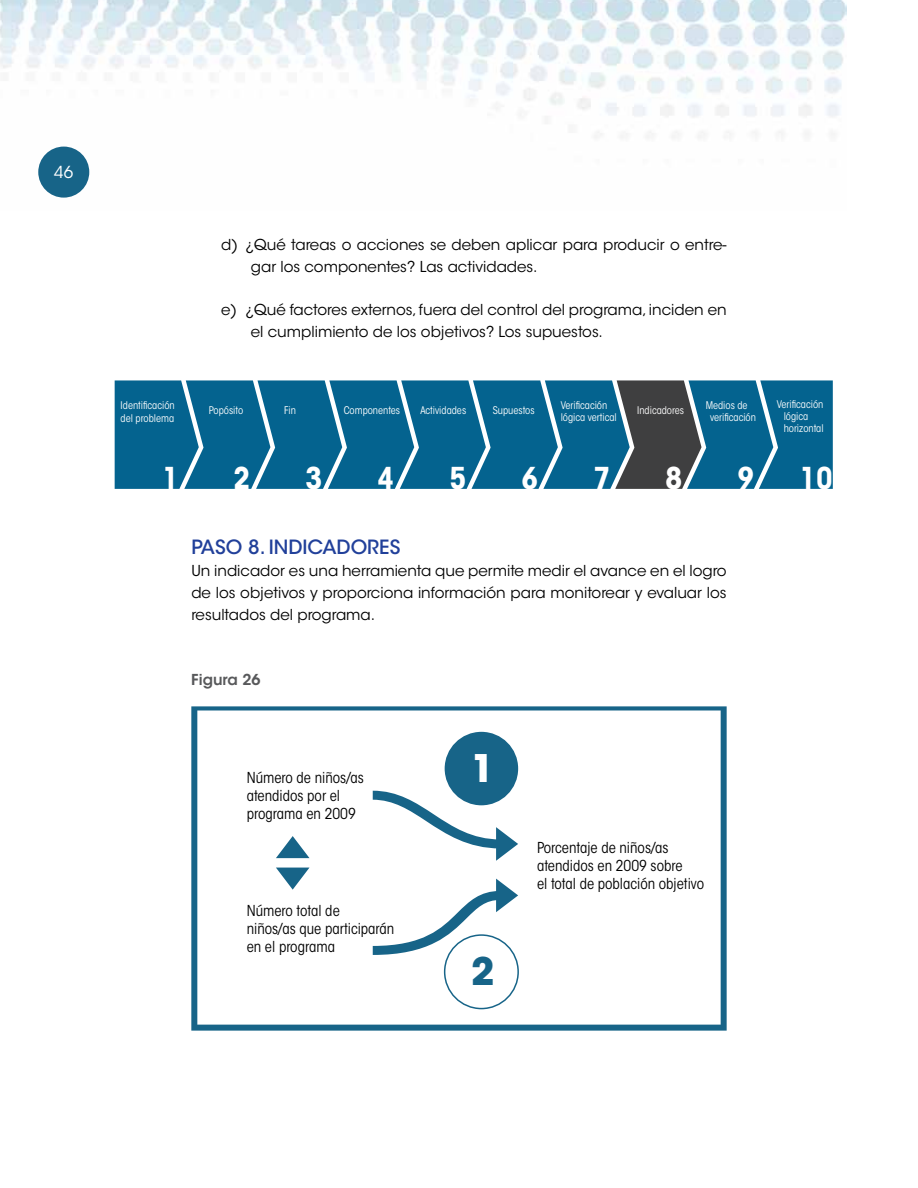
<style>
.page{position:relative;width:918px;height:1188px;background:#fff}
.page>*{position:absolute;margin:0;border:0;box-sizing:border-box;transform-origin:0 0}
.t1{font:700 37.8px "ITC Avant Garde Std";color:#fff}
.t2{font:700 37.8px "ITC Avant Garde Std";color:#176488}
.t3{font:700 condensed 30px "ITC Avant Garde Std";color:#fff}
.t4{font:500 19.5px "ITC Avant Garde Std";color:#21409a}
.t5{font:16.5px "ITC Avant Garde Std";color:#fff}
.t6{font:15px/21.8px "ITC Avant Garde Std";color:#000}
.t7{font:condensed 15px/18px "ITC Avant Garde Std";color:#000}
.t8{font:600 15px "ITC Avant Garde Std";color:#58595b}
.t9{font:condensed 10.5px/12.6px "ITC Avant Garde Std";color:#fff}
</style>
<div class="page">
<img style="left:0;top:0;width:846px;height:197px">
<div style="left:38px;top:147px;width:51px;height:51px;background:#176488;border-radius:50%"></div>
<svg style="left:191px;top:706px;width:536px;height:325px"></svg>
<svg style="left:276px;top:868px;width:34px;height:22px"></svg>
<svg style="left:276px;top:836px;width:34px;height:22px"></svg>
<svg style="left:373px;top:791px;width:145px;height:70px"></svg>
<svg style="left:373px;top:879px;width:145px;height:76px"></svg>
<div style="left:445px;top:732px;width:73px;height:73px;background:#176488;border-radius:50%"></div>
<div style="left:444px;top:934px;width:75px;height:75px;border:2px solid #176488;border-radius:50%"></div>
<svg style="left:115px;top:380px;width:718px;height:109px;background:#19698e"></svg>
<p class="t5" style="left:54px;top:162px;width:21px">46</p>
<p class="t6" style="left:251px;top:234px;width:477px;text-indent:-30px">d) ¿Qué tareas o acciones se deben aplicar para producir o entre&shy;gar los componentes? Las actividades.</p>
<p class="t6" style="left:251px;top:299px;width:477px;text-indent:-30px">e) ¿Qué factores externos, fuera del control del programa, inciden en el cumplimiento de los objetivos? Los supuestos.</p>
<p class="t9" style="left:561px;top:399px;width:48px">Verificación</p>
<p class="t9" style="left:777px;top:398px;width:48px">Verificación</p>
<p class="t9" style="left:561px;top:411px;width:58px">lógica vertical</p>
<p class="t9" style="left:784px;top:410px;width:42px">lógica horizontal</p>
<p class="t9" style="left:121px;top:399px;width:56px">Identificación del problema</p>
<p class="t9" style="left:209px;top:404px;width:36px">Popósito</p>
<p class="t9" style="left:284px;top:404px;width:13px">Fin</p>
<p class="t9" style="left:344px;top:404px;width:58px">Componentes</p>
<p class="t9" style="left:420px;top:404px;width:47px">Actividades</p>
<p class="t9" style="left:493px;top:404px;width:43px">Supuestos</p>
<p class="t9" style="left:637px;top:404px;width:48px">Indicadores</p>
<p class="t9" style="left:710px;top:399px;width:47px;line-height:12px;text-indent:-5px">Medios de verificación</p>
<h2 class="t3" style="left:162px;top:459px;width:18px">1</h2>
<h2 class="t3" style="left:234px;top:459px;width:18px">2</h2>
<h2 class="t3" style="left:306px;top:459px;width:18px">3</h2>
<h2 class="t3" style="left:378px;top:459px;width:18px">4</h2>
<h2 class="t3" style="left:450px;top:459px;width:18px">5</h2>
<h2 class="t3" style="left:522px;top:459px;width:18px">6</h2>
<h2 class="t3" style="left:594px;top:459px;width:18px">7</h2>
<h2 class="t3" style="left:666px;top:459px;width:18px">8</h2>
<h2 class="t3" style="left:738px;top:459px;width:18px">9</h2>
<h2 class="t3" style="left:800px;top:459px;width:35px">10</h2>
<h3 class="t4" style="left:191px;top:535px;width:211px">PASO 8. INDICADORES</h3>
<p class="t6" style="left:191px;top:560px;width:537px;text-align:justify">Un indicador es una herramienta que permite medir el avance en el logro de los objetivos y proporciona información para monitorear y evaluar los resultados del programa.</p>
<p class="t8" style="left:191px;top:670px;width:71px">Figura 26</p>
<p class="t7" style="left:247px;top:768px;width:119px">Número de niños/as atendidos por el programa en 2009</p>
<p class="t7" style="left:247px;top:902px;width:149px">Número total de<br>niños/as que participarán en el programa</p>
<h1 class="t1" style="left:471px;top:744px;width:25px">1</h1>
<h1 class="t2" style="left:471px;top:947px;width:25px">2</h1>
<p class="t7" style="left:537px;top:839px;width:169px">Porcentaje de niños/as atendidos en 2009 sobre<br>el total de población objetivo</p>
</div>
